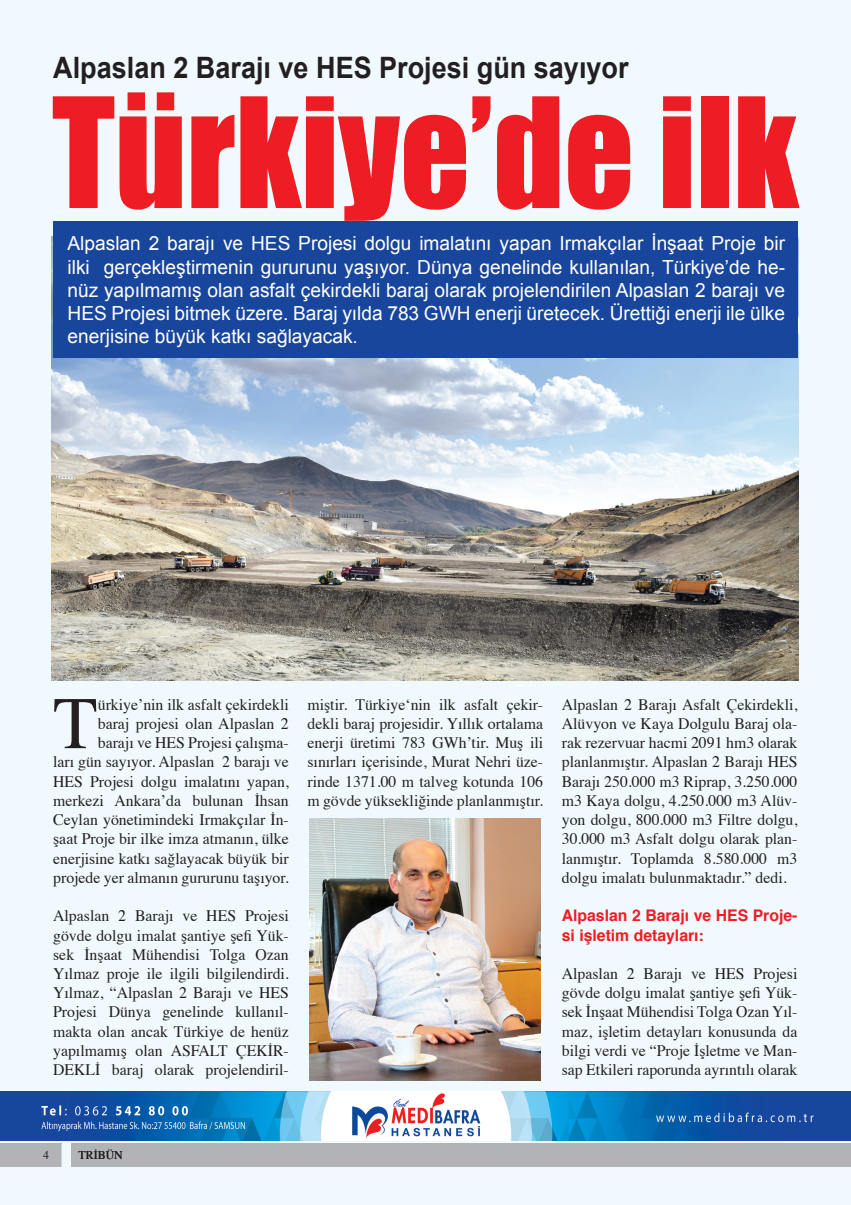
<style>
.page{position:relative;width:851px;height:1205px;background:#fff}
.page>*{position:absolute;margin:0;border:0;box-sizing:border-box;transform-origin:0 0}
.t1{font:141.25px "Impact";color:#ee1d23}
.t2{font:74.12px "Times";color:#231f20}
.t3{font:700 29.5px "Arial";color:#231f20;scale:.92 1}
.t4{font:19.38px/23.2px "Arial";color:#fff;text-align:justify}
.t5{font:16px/19.2px "Times";color:#231f20;text-align:justify}
.t6{font:700 16px/19.2px "Helvetica";color:#ee1d23}
.t7{font:11.88px "Times";color:#231f20}
</style>
<div class="page">
<div style="left:0;top:0;width:850px;height:1205px;background:#f0f9fd"></div>
<img style="left:52px;top:236px;width:746px;height:445px">
<img style="left:0;top:1091px;width:850px;height:50px">
<div style="left:53px;top:221px;width:745px;height:137px;background:#18469d"></div>
<div style="left:0;top:1143px;width:850px;height:23px;background:#b2b3b7"></div>
<svg style="left:61px;top:1143px;width:10px;height:24px"></svg>
<img style="left:309px;top:819px;width:231px;height:261px">
<h3 class="t3" style="left:53px;top:48px;width:626px">Alpaslan 2 Barajı ve HES Projesi gün sayıyor</h3>
<h1 class="t1" style="left:52px;top:43px;width:748px">Türkiye’de ilk</h1>
<p class="t4" style="left:68px;top:232px;width:719px">Alpaslan 2 barajı ve HES Projesi dolgu imalatını yapan Irmakçılar İnşaat Proje bir ilki gerçekleştirmenin gururunu yaşıyor. Dünya genelinde kullanılan, Türkiye’de he&shy;nüz yapılmamış olan asfalt çekirdekli baraj olarak projelendirilen Alpaslan 2 barajı ve HES Projesi bitmek üzere. Baraj yılda 783 GWH enerji üretecek. Ürettiği enerji ile ülke enerjisine büyük katkı sağlayacak.</p>
<p class="t5" style="left:53px;top:693px;width:237px;text-align:right">ürkiye’nin ilk asfalt çekirdekli<br>baraj projesi olan Alpaslan 2<br>barajı ve HES Projesi çalışma-<br>ları gün sayıyor. Alpaslan 2 barajı ve HES Projesi dolgu imalatını yapan, merkezi Ankara’da bulunan İhsan Ceylan yönetimindeki Irmakçılar İn&shy;şaat Proje bir ilke imza atmanın, ülke enerjisine katkı sağlayacak büyük bir projede yer almanın gururunu taşıyor.</p>
<p class="t5" style="left:53px;top:905px;width:237px">Alpaslan 2 Barajı ve HES Projesi gövde dolgu imalat şantiye şefi Yük&shy;sek İnşaat Mühendisi Tolga Ozan Yılmaz proje ile ilgili bilgilendirdi.<br>Yılmaz, “Alpaslan 2 Barajı ve HES Projesi Dünya genelinde kullanıl&shy;makta olan ancak Türkiye de henüz yapılmamış olan ASFALT ÇEKİR-DEKLİ baraj olarak projelendiril-</p>
<h2 class="t2" style="left:53px;top:654px;width:46px">T</h2>
<p class="t5" style="left:307px;top:693px;width:237px">miştir. Türkiye‘nin ilk asfalt çekir&shy;dekli baraj projesidir. Yıllık ortalama enerji üretimi 783 GWh’tir. Muş ili sınırları içerisinde, Murat Nehri üze&shy;rinde 1371.00 m talveg kotunda 106 m gövde yüksekliğinde planlanmıştır.</p>
<p class="t5" style="left:561px;top:693px;width:237px">Alpaslan 2 Barajı Asfalt Çekirdekli, Alüvyon ve Kaya Dolgulu Baraj ola&shy;rak rezervuar hacmi 2091 hm3 olarak planlanmıştır. Alpaslan 2 Barajı HES Barajı 250.000 m3 Riprap, 3.250.000 m3 Kaya dolgu, 4.250.000 m3 Alüv&shy;yon dolgu, 800.000 m3 Filtre dolgu, 30.000 m3 Asfalt dolgu olarak plan&shy;lanmıştır. Toplamda 8.580.000 m3 dolgu imalatı bulunmaktadır.” dedi.</p>
<p class="t6" style="left:561px;top:906px;width:237px">Alpaslan 2 Barajı ve HES Proje&shy;si işletim detayları:</p>
<p class="t5" style="left:561px;top:962px;width:237px">Alpaslan 2 Barajı ve HES Projesi gövde dolgu imalat şantiye şefi Yük&shy;sek İnşaat Mühendisi Tolga Ozan Yıl&shy;maz, işletim detayları konusunda da bilgi verdi ve “Proje İşletme ve Man&shy;sap Etkileri raporunda ayrıntılı olarak</p>
<p class="t7" style="left:43px;top:1144px;width:7px">4</p>
<p class="t7" style="left:79px;top:1144px;width:46px">TRİBÜN</p>
</div>
